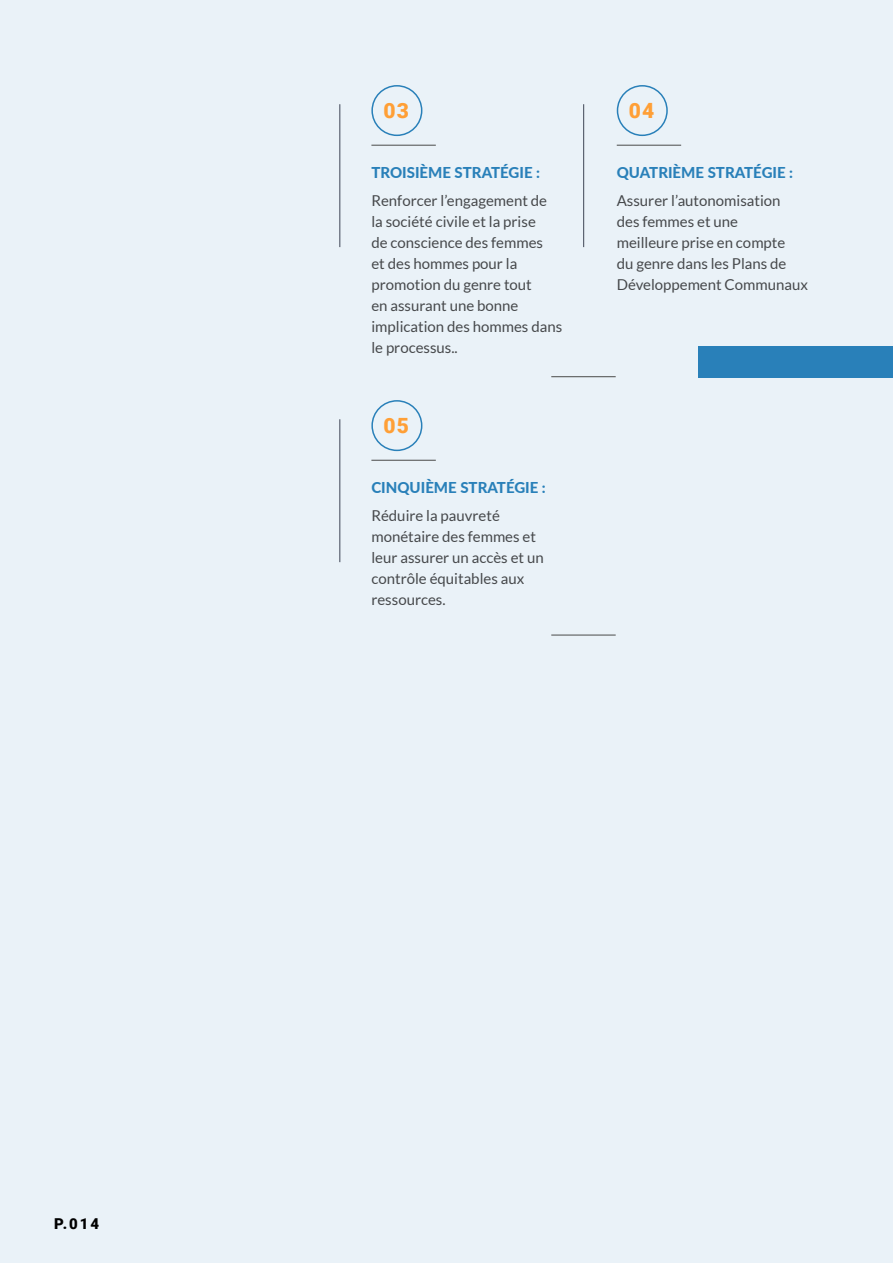
<style>
.page{position:relative;width:893px;height:1263px;background:#eaf2f8}
.page>*{position:absolute;margin:0;border:0;box-sizing:border-box;transform-origin:0 0}
.t1{font:900 21px "Roboto";color:#ff9f36}
.t2{font:15px/21px "Lato";color:#46484b}
.t3{font:800 15px "Lato";color:#2980b9}
.t4{font:900 15px "Roboto";color:#000}
</style>
<div class="page">
<hr style="left:371px;top:145px;width:65px;height:1px;background:#4a4a49">
<hr style="left:371px;top:460px;width:65px;height:1px;background:#4a4a49">
<hr style="left:617px;top:145px;width:64px;height:1px;background:#4a4a49">
<hr style="left:551px;top:376px;width:65px;height:1px;background:#4a4a49">
<hr style="left:551px;top:635px;width:65px;height:1px;background:#4a4a49">
<div style="left:371px;top:85px;width:51px;height:51px;border:2px solid #2980b9;border-radius:50%"></div>
<div style="left:371px;top:400px;width:51px;height:51px;border:2px solid #2980b9;border-radius:50%"></div>
<div style="left:617px;top:85px;width:51px;height:51px;border:2px solid #2980b9;border-radius:50%"></div>
<hr style="left:340px;top:104px;width:1px;height:143px;background:#3e4555">
<hr style="left:340px;top:419px;width:1px;height:143px;background:#3e4555">
<hr style="left:583px;top:104px;width:1px;height:143px;background:#3e4555">
<div style="left:698px;top:346px;width:195px;height:32px;background:#2980b9"></div>
<p class="t4" style="left:54px;top:1213px;width:46px">P.014</p>
<h1 class="t1" style="left:383px;top:96px;width:27px">03</h1>
<p class="t3" style="left:371px;top:161px;width:170px">TROISIÈME STRATÉGIE :</p>
<p class="t2" style="left:371px;top:190px;width:192px">Renforcer l’engagement de la société civile et la prise<br>de conscience des femmes<br>et des hommes pour la promotion du genre tout<br>en assurant une bonne implication des hommes dans le processus..</p>
<h1 class="t1" style="left:383px;top:411px;width:27px">05</h1>
<p class="t3" style="left:371px;top:476px;width:176px">CINQUIÈME STRATÉGIE :</p>
<p class="t2" style="left:371px;top:505px;width:174px">Réduire la pauvreté monétaire des femmes et leur assurer un accès et un contrôle équitables aux ressources.</p>
<h1 class="t1" style="left:629px;top:96px;width:27px">04</h1>
<p class="t3" style="left:617px;top:161px;width:178px">QUATRIÈME STRATÉGIE :</p>
<p class="t2" style="left:617px;top:190px;width:193px">Assurer l’autonomisation<br>des femmes et une<br>meilleure prise en compte<br>du genre dans les Plans de<br>Développement Communaux</p>
</div>
